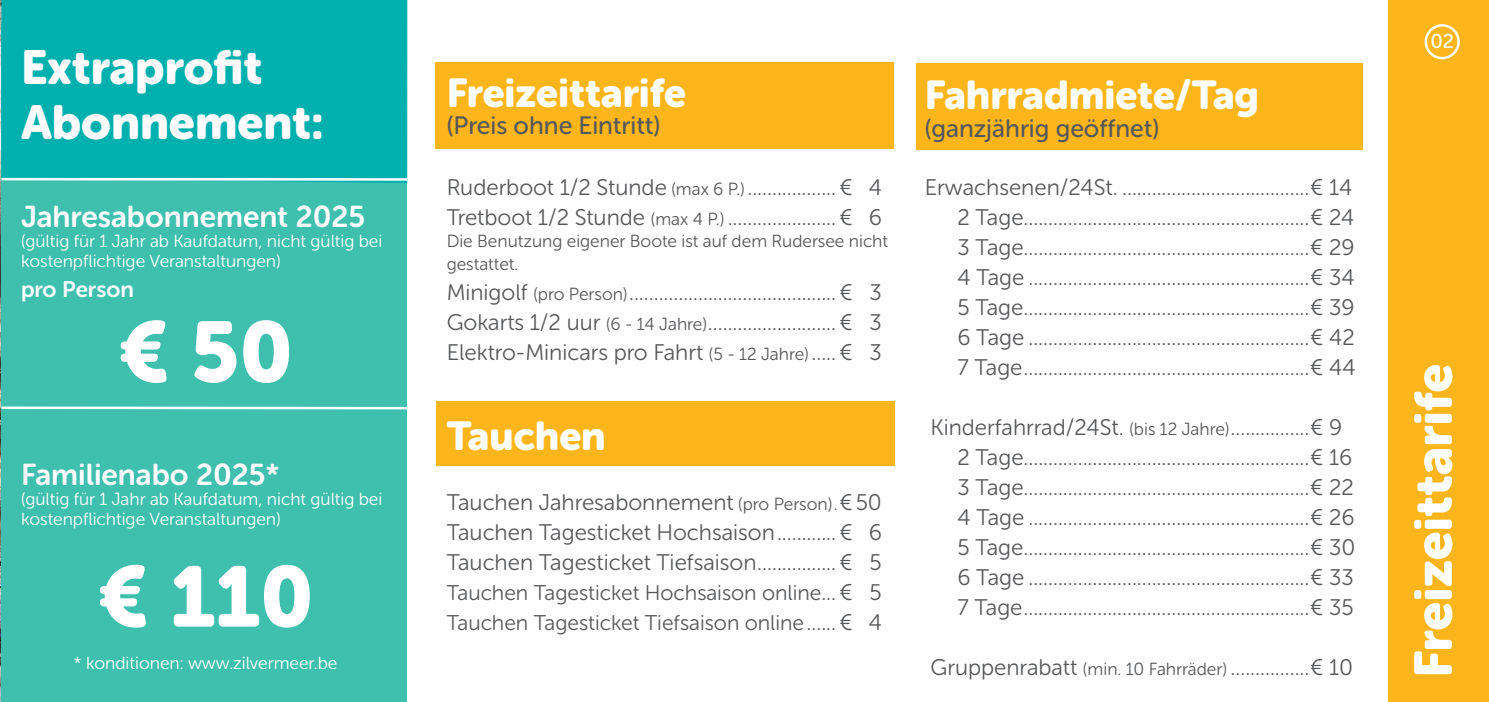
<style>
.page{position:relative;width:1489px;height:702px;background:#fff}
.page>*{position:absolute;margin:0;border:0;box-sizing:border-box;transform-origin:0 0}
.Paragraph_Style_1{font:85px "Museo Sans Rounded 900";color:#fff}
.Paragraph_Style_1-2{font:52.5px "Museo Sans Rounded 900";color:#fff}
.Paragraph_Style_1-3{font:47.5px "Museo Sans Rounded 900";color:#fff}
.Paragraph_Style_1-4{font:40px "Museo Sans Rounded 900";color:#fff}
.TITEL{font:40px "Museo Sans Rounded 900";color:#fff}
.Paragraph_Style_1-5{font:30px "Museo Sans Rounded 700";color:#fff}
.TITEL-2{font:25px "Museo Sans Rounded 500";color:#57585a}
.Paragraph_Style_1-6{font:22.5px/30px "Museo Sans Rounded 300";color:#57585a;text-align:justify}
.Paragraph_Style_1-7{font:22.5px "Museo Sans Rounded 700";color:#fff}
.Paragraph_Style_1-8{font:21.25px/30px "Museo Sans Rounded 300";color:#57585a}
.t1{font:20px "Museo Sans Rounded 500";color:#fff}
.Paragraph_Style_1-9{font:17.5px "Museo Sans Rounded 300";color:#fff}
.Paragraph_Style_1-10{font:17.5px/22.5px "Museo Sans Rounded 300";color:#57585a}
.s1{font-size:17.5px}
.s2{font-size:22.5px}
</style>
<div class="page">
<img style="left:0;top:0;width:1px;height:702px">
<div style="left:435px;top:63px;width:458px;height:86px;background:#fcb61c"></div>
<div style="left:436px;top:401px;width:459px;height:65px;background:#fcb61c"></div>
<div style="left:916px;top:63px;width:446px;height:87px;background:#fcb61c"></div>
<div style="left:2px;top:23px;width:405px;height:679px;background:#3fbfae"></div>
<hr style="left:2px;top:406px;width:405px;height:3px;background:#fff">
<div style="left:1px;top:0;width:406px;height:183px;background:#00b0af"></div>
<hr style="left:2px;top:178px;width:405px;height:3px;background:#fff">
<div style="left:1388px;top:0;width:100px;height:702px;background:#fcb61c"></div>
<div style="left:1424px;top:24px;width:35px;height:35px;border:2px solid #fff;border-radius:50%"></div>
<p class="Paragraph_Style_1-3" style="left:21px;top:41px;width:243px">Extraprofit</p>
<p class="Paragraph_Style_1-3" style="left:21px;top:96px;width:304px">Abonnement:</p>
<p class="Paragraph_Style_1-5" style="left:21px;top:200px;width:346px">Jahresabonnement 2025</p>
<p class="Paragraph_Style_1-9" style="left:21px;top:231px;width:363px">(gültig für 1 Jahr ab Kaufdatum, nicht gültig bei</p>
<p class="Paragraph_Style_1-9" style="left:21px;top:251px;width:261px">kostenpflichtige Veranstaltungen)</p>
<p class="Paragraph_Style_1-7" style="left:21px;top:276px;width:114px">pro Person</p>
<p class="Paragraph_Style_1" style="left:118px;top:304px;width:176px">€ 50</p>
<p class="Paragraph_Style_1-5" style="left:21px;top:457px;width:260px">Familienabo 2025*</p>
<p class="Paragraph_Style_1-9" style="left:21px;top:489px;width:363px">(gültig für 1 Jahr ab Kaufdatum, nicht gültig bei</p>
<p class="Paragraph_Style_1-9" style="left:21px;top:509px;width:261px">kostenpflichtige Veranstaltungen)</p>
<p class="Paragraph_Style_1" style="left:97px;top:548px;width:218px">€ 110</p>
<p class="Paragraph_Style_1-9" style="left:73px;top:653px;width:265px">* konditionen: www.zilvermeer.be</p>
<p class="Paragraph_Style_1-4" style="left:446px;top:70px;width:241px">Freizeittarife</p>
<p class="TITEL-2" style="left:446px;top:112px;width:215px">(Preis ohne Eintritt)</p>
<p class="Paragraph_Style_1-6" style="left:446px;top:172px;width:437px">Ruderboot 1/2 Stunde <span class="s1">(max 6 P.)</span> ..................€ 4</p>
<p class="Paragraph_Style_1-6" style="left:446px;top:202px;width:437px">Tretboot 1/2 Stunde <span class="s1">(max 4 P.)</span> ......................€ 6</p>
<p class="Paragraph_Style_1-10" style="left:446px;top:230px;width:443px">Die Benutzung eigener Boote ist auf dem Rudersee nicht gestattet.</p>
<p class="Paragraph_Style_1-6" style="left:446px;top:277px;width:437px">Minigolf <span class="s1">(pro Person)</span>..........................................€ 3</p>
<p class="Paragraph_Style_1-6" style="left:446px;top:307px;width:437px">Gokarts 1/2 uur <span class="s1">(6 - 14 Jahre)</span>..........................€ 3</p>
<p class="Paragraph_Style_1-6" style="left:446px;top:337px;width:437px">Elektro-Minicars pro Fahrt <span class="s1">(5 - 12 Jahre)</span> .....€ 3</p>
<p class="Paragraph_Style_1-4" style="left:446px;top:413px;width:160px">Tauchen</p>
<p class="Paragraph_Style_1-6" style="left:446px;top:487px;width:437px">Tauchen Jahresabonnement <span class="s1">(pro Person).</span>€50<br>Tauchen Tagesticket Hochsaison............€ 6<br>Tauchen Tagesticket Tiefsaison................€ 5</p>
<p class="Paragraph_Style_1-8" style="left:446px;top:577px;width:437px">Tauchen Tagesticket Hochsaison online<span class="s2">...€ 5<br></span>Tauchen Tagesticket Tiefsaison online<span class="s2">......€ 4</span></p>
<p class="TITEL" style="left:924px;top:73px;width:335px">Fahrradmiete/Tag</p>
<p class="TITEL-2" style="left:924px;top:115px;width:236px">(ganzjährig geöffnet)</p>
<p class="Paragraph_Style_1-6" style="left:924px;top:172px;width:429px">Erwachsenen/24St. ......................................€ 14</p>
<p class="Paragraph_Style_1-6" style="left:957px;top:202px;width:398px">2 Tage..........................................................€ 24</p>
<p class="Paragraph_Style_1-6" style="left:957px;top:232px;width:399px">3 Tage..........................................................€ 29</p>
<p class="Paragraph_Style_1-6" style="left:957px;top:262px;width:399px">4 Tage .........................................................€ 34</p>
<p class="Paragraph_Style_1-6" style="left:957px;top:292px;width:399px">5 Tage..........................................................€ 39</p>
<p class="Paragraph_Style_1-6" style="left:957px;top:322px;width:399px">6 Tage .........................................................€ 42</p>
<p class="Paragraph_Style_1-6" style="left:957px;top:352px;width:399px">7 Tage..........................................................€ 44</p>
<p class="Paragraph_Style_1-6" style="left:930px;top:412px;width:413px">Kinderfahrrad/24St. <span class="s1">(bis 12 Jahre)</span>................€ 9</p>
<p class="Paragraph_Style_1-6" style="left:957px;top:442px;width:396px">2 Tage..........................................................€ 16</p>
<p class="Paragraph_Style_1-6" style="left:957px;top:472px;width:398px">3 Tage..........................................................€ 22</p>
<p class="Paragraph_Style_1-6" style="left:957px;top:502px;width:399px">4 Tage .........................................................€ 26</p>
<p class="Paragraph_Style_1-6" style="left:957px;top:532px;width:399px">5 Tage..........................................................€ 30</p>
<p class="Paragraph_Style_1-6" style="left:957px;top:562px;width:398px">6 Tage .........................................................€ 33</p>
<p class="Paragraph_Style_1-6" style="left:957px;top:592px;width:398px">7 Tage..........................................................€ 35</p>
<p class="Paragraph_Style_1-6" style="left:930px;top:652px;width:424px">Gruppenrabatt <span class="s1">(min. 10 Fahrräder)</span> ................€ 10</p>
<p class="t1" style="left:1430px;top:31px;width:25px">02</p>
<p class="Paragraph_Style_1-2" style="left:1403px;top:677px;width:315px;rotate:-90deg">Freizeittarife</p>
</div>
